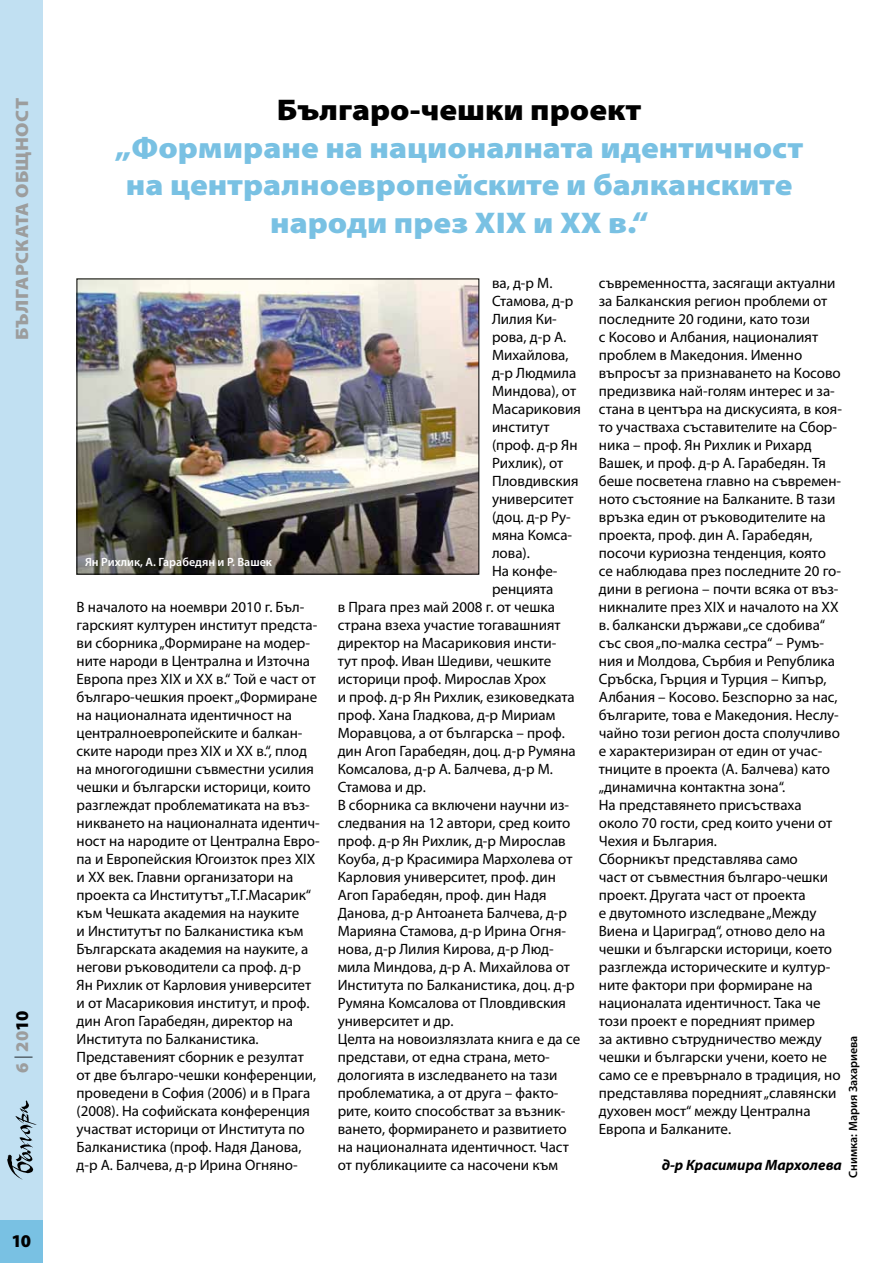
<style>
.page{position:relative;width:893px;height:1263px;background:#fff}
.page>*{position:absolute;margin:0;border:0;box-sizing:border-box;transform-origin:0 0}
.t1{font:900 30px/37.5px "Myriad Pro";color:#79c1e3;text-align:center;scale:1.1 1}
.t2{font:900 30px "Myriad Pro";color:#000;scale:1.1 1}
.t3{font:900 18px "Myriad Pro";color:#9c9d9d;scale:1.1 1}
.t4{font:900 18px "Myriad Pro";color:#9c9d9d}
.t5{font:900 18px "Myriad Pro";color:#000}
.t6{font:15px/18px "Myriad Pro";color:#000}
.t7{font:italic 700 15px "Myriad Pro";color:#000}
.t8{font:600 12px "Myriad Pro";color:#fff}
.t9{font:600 12px "Myriad Pro";color:#000}
.s1{font-weight:300;color:#000}
.s2{color:#000}
</style>
<div class="page">
<div style="left:0;top:0;width:43px;height:1263px;background:#c1e0f2"></div>
<div style="left:0;top:1220px;width:43px;height:43px;background:#79c1e3"></div>
<img style="left:79px;top:281px;width:398px;height:291px">
<div style="left:77px;top:279px;width:402px;height:295px;border:1px solid #000"></div>
<p class="t3" style="left:10px;top:340px;width:221px;rotate:-90deg">Българската общност</p>
<p class="t4" style="left:10px;top:1073px;width:64px;rotate:-90deg">6 <span class="s1">|</span> 20<span class="s2">10</span></p>
<p class="t5" style="left:12px;top:1229px;width:21px">10</p>
<h1 class="t2" style="left:277px;top:90px;width:333px">Българо-чешки проект</h1>
<h1 class="t1" style="left:115px;top:128px;width:628px">„Формиране на националната идентичност на централноевропейските и балканските народи през ХІХ и ХХ в.“</h1>
<p class="t8" style="left:85px;top:554px;width:188px">Ян Рихлик, А. Гарабедян и Р. Вашек</p>
<p class="t6" style="left:77px;top:598px;width:245px">В началото на ноември 2010 г. Бъл&shy;гарският културен институт предста&shy;ви сборника „Формиране на модер&shy;ните народи в Централна и Източна Европа през ХІХ и ХХ в.“ Той е част от българо-чешкия проект „Формиране на националната идентичност на централноевропейските и балкан&shy;ските народи през ХІХ и ХХ в.“, плод на многогодишни съвместни усилия чешки и български историци, които разглеждат проблематиката на въз&shy;никването на националната идентич&shy;ност на народите от Централна Евро&shy;па и Европейския Югоизток през ХІХ и ХХ век. Главни организатори на проекта са Институтът „Т.Г.Масарик“ към Чешката академия на науките<br>и Институтът по Балканистика към Българската академия на науките, a нeгови pъководители са проф. д-р Ян Рихлик от Карловия университет и от Масариковия институт, и проф. дин Агоп Гарабедян, директор на Института по Балканистика.<br>Представеният сборник е резултат от две българо-чешки конференции, проведени в София (2006) и в Прага (2008). На софийската конференция участват историци от Института по Балканистика (проф. Надя Данова, д-р А. Балчева, д-р Ирина Огняно-</p>
<p class="t6" style="left:492px;top:274px;width:62px">ва, д-р М.</p>
<p class="t6" style="left:492px;top:292px;width:83px">Стамова, д-р</p>
<p class="t6" style="left:492px;top:310px;width:66px">Лилия Ки-</p>
<p class="t6" style="left:492px;top:328px;width:76px">рова, д-р А.</p>
<p class="t6" style="left:492px;top:346px;width:78px">Михайлова,</p>
<p class="t6" style="left:492px;top:364px;width:86px">д-р Людмила</p>
<p class="t6" style="left:492px;top:382px;width:86px">Миндова), от</p>
<p class="t6" style="left:492px;top:400px;width:90px">Масариковия</p>
<p class="t6" style="left:492px;top:418px;width:59px">институт</p>
<p class="t6" style="left:492px;top:436px;width:87px">(проф. д-р Ян</p>
<p class="t6" style="left:492px;top:454px;width:73px">Рихлик), от</p>
<p class="t6" style="left:492px;top:472px;width:88px">Пловдивския</p>
<p class="t6" style="left:492px;top:490px;width:83px">университет</p>
<p class="t6" style="left:492px;top:508px;width:80px">(доц. д-р Ру-</p>
<p class="t6" style="left:492px;top:526px;width:82px">мяна Комса-</p>
<p class="t6" style="left:492px;top:544px;width:39px">лова).</p>
<p class="t6" style="left:492px;top:562px;width:67px">На конфе-</p>
<p class="t6" style="left:492px;top:580px;width:63px">ренцията</p>
<p class="t6" style="left:338px;top:598px;width:219px">в Прага през май 2008 г. от чешка</p>
<p class="t6" style="left:338px;top:616px;width:225px">страна взеха участие тогавашният</p>
<p class="t6" style="left:338px;top:634px;width:220px">директор на Масариковия инсти-</p>
<p class="t6" style="left:338px;top:652px;width:215px">тут проф. Иван Шедиви, чешките</p>
<p class="t6" style="left:338px;top:670px;width:210px">историци проф. Мирослав Хрох</p>
<p class="t6" style="left:338px;top:688px;width:239px">и проф. д-р Ян Рихлик, езиковедката</p>
<p class="t6" style="left:338px;top:706px;width:219px">проф. Хана Гладкова, д-р Мириам</p>
<p class="t6" style="left:338px;top:724px;width:229px">Моравцова, а от българска – проф.</p>
<p class="t6" style="left:338px;top:742px;width:240px">дин Агоп Гарабедян, доц. д-р Румяна</p>
<p class="t6" style="left:338px;top:760px;width:217px">Комсалова, д-р А. Балчева, д-р М.</p>
<p class="t6" style="left:338px;top:778px;width:90px">Стамова и др.</p>
<p class="t6" style="left:338px;top:796px;width:233px">В сборника са включени научни из-</p>
<p class="t6" style="left:338px;top:814px;width:234px">следвания на 12 автори, сред които</p>
<p class="t6" style="left:338px;top:832px;width:230px">проф. д-р Ян Рихлик, д-р Мирослав</p>
<p class="t6" style="left:338px;top:850px;width:236px">Коуба, д-р Красимира Мархолева от</p>
<p class="t6" style="left:338px;top:868px;width:220px">Карловия университет, проф. дин</p>
<p class="t6" style="left:338px;top:886px;width:210px">Агоп Гарабедян, проф. дин Надя</p>
<p class="t6" style="left:338px;top:904px;width:231px">Данова, д-р Антоанета Балчева, д-р</p>
<p class="t6" style="left:338px;top:922px;width:230px">Марияна Стамова, д-р Ирина Огня-</p>
<p class="t6" style="left:338px;top:940px;width:218px">нова, д-р Лилия Кирова, д-р Люд-</p>
<p class="t6" style="left:338px;top:958px;width:234px">мила Миндова, д-р А. Михайлова от</p>
<p class="t6" style="left:338px;top:976px;width:239px">Института по Балканистика, доц. д-р</p>
<p class="t6" style="left:338px;top:994px;width:230px">Румяна Комсалова от Пловдивския</p>
<p class="t6" style="left:338px;top:1012px;width:117px">университет и др.</p>
<p class="t6" style="left:338px;top:1030px;width:244px">Целта на новоизлязлата книга е да се</p>
<p class="t6" style="left:338px;top:1048px;width:214px">представи, от една страна, мето-</p>
<p class="t6" style="left:338px;top:1066px;width:221px">дологията в изследването на тaзи</p>
<p class="t6" style="left:338px;top:1084px;width:222px">проблематика, а от друга – факто-</p>
<p class="t6" style="left:338px;top:1102px;width:229px">рите, които способстват за възник-</p>
<p class="t6" style="left:338px;top:1120px;width:231px">ването, формирането и развитието</p>
<p class="t6" style="left:338px;top:1138px;width:233px">на националната идентичност. Част</p>
<p class="t6" style="left:338px;top:1156px;width:222px">от публикациите са насочени към</p>
<p class="t6" style="left:599px;top:274px;width:245px">съвременността, засягащи актуални за Балканския регион проблеми от последните 20 години, като този<br>с Косово и Албания, националият проблем в Македония. Именно въпросът за признаването на Косово предизвика най-голям интерес и за&shy;стана в центъра на дискусията, в коя&shy;то участвaха съставителите на Сбор&shy;ника – проф. Ян Рихлик и Рихард<br>Вашек, и проф. д-р А. Гарабедян. Тя беше посветена главно на съвремен&shy;ното състояние на Балканите. В тази връзка един от ръководителите на проекта, проф. дин А. Гарабедян, посочи куриозна тенденция, която се наблюдава през последните 20 го&shy;дини в региона – почти всяка от въз&shy;никналите през ХІХ и началото на ХХ в. балкански държави „се сдобива“ със своя „по-малка сестра“ – Румъ&shy;ния и Молдова, Сърбия и Република<br>Сръбска, Гърция и Турция – Кипър,<br>Албания – Косово. Безспорно за нас, българите, това е Македония. Неслу&shy;чайно този регион доста сполучливо е характеризиран от един от учас&shy;тниците в проекта (А. Балчева) като „динамична контактна зона“.<br>На представянето присъстваха около 70 гости, сред които учени от<br>Чехия и България.<br>Сборникът представлява само<br>част от съвместния българо-чешки проект. Другата част от проекта<br>е двутомното изследване „Между<br>Виена и Цариград“, отново дело на чешки и български историци, което разглежда историческите и култур&shy;ните фактори при формиране на националата идентичност. Така че този проект е поредният пример<br>за активно сътрудничество между чешки и български учени, което не само се е превърнало в традиция, но представлява поредният „славянски духовен мост“ между Централна<br>Европа и Балканите.</p>
<p class="t7" style="left:662px;top:1155px;width:182px">д-р Красимира Мархолева</p>
<p class="t9" style="left:845px;top:1178px;width:144px;rotate:-90deg">Снимка: Мария Захариева</p>
</div>
